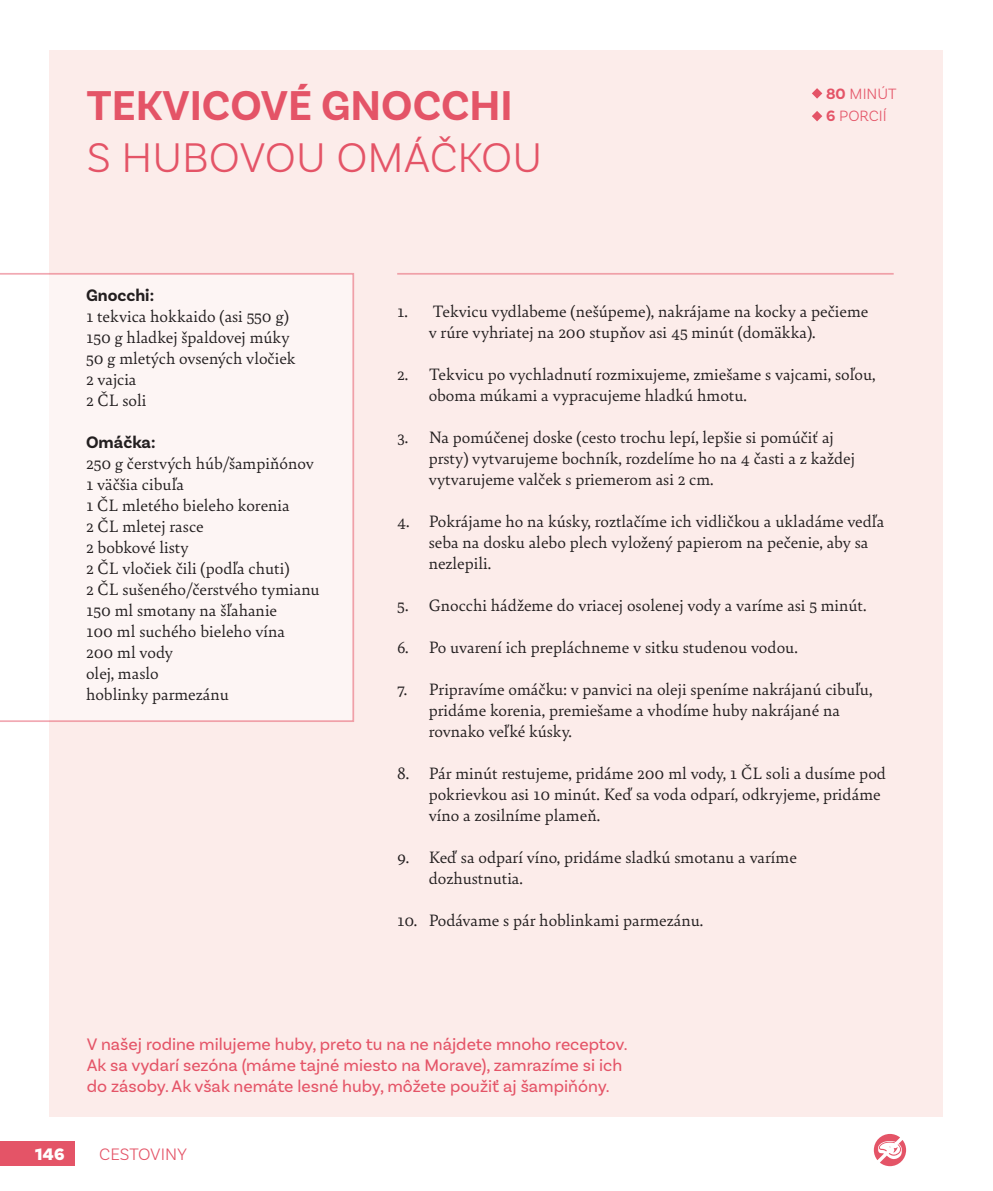
<style>
.page{position:relative;width:993px;height:1191px;background:#fff}
.page>*{position:absolute;margin:0;border:0;box-sizing:border-box;transform-origin:0 0}
.t1{font:700 43.75px "Basic Sans";color:#e45467}
.t2{font:300 43.75px "Basic Sans";color:#e45467}
.t3{font:17.5px/21px "Bely";color:#231f20}
.t4{font:17.5px/21px "Basic Sans";color:#e45467}
.t5{font:700 17.5px "Basic Sans";color:#231f20}
.t6{font:300 17.5px "Basic Sans";color:#e45467}
.t7{font:900 17.5px "Basic Sans";color:#fff}
.t8{font:300 15.75px/22.8px "Basic Sans";color:#e45467}
.s1{font-weight:700}
</style>
<div class="page">
<div style="left:0;top:1141px;width:74px;height:25px;background:#e45467"></div>
<div style="left:50px;top:50px;width:893px;height:1066px;background:#fcecea"></div>
<hr style="left:397px;top:273px;width:496px;height:2px;background:#e45467">
<svg style="left:0;top:273px;width:354px;height:449px;fill:#fdf5f4"></svg>
<svg style="left:812px;top:88px;width:10px;height:11px"></svg>
<svg style="left:812px;top:111px;width:10px;height:10px"></svg>
<svg style="left:873px;top:1134px;width:32px;height:32px"></svg>
<h1 class="t1" style="left:87px;top:79px;width:427px">TEKVICOVÉ GNOCCHI</h1>
<h1 class="t2" style="left:87px;top:131px;width:456px">S HUBOVOU OMÁČKOU</h1>
<p class="t8" style="left:825px;top:82px;width:72px"><span class="s1">80</span> MINÚT<br><span class="s1">6</span> PORCIÍ</p>
<p class="t5" style="left:86px;top:284px;width:70px">Gnocchi:</p>
<p class="t3" style="left:86px;top:305px;width:211px">1 tekvica hokkaido (asi 550 g)<br>150 g hladkej špaldovej múky<br>50 g mletých ovsených vločiek<br>2 vajcia<br>2 ČL soli</p>
<p class="t5" style="left:86px;top:431px;width:71px">Omáčka:</p>
<p class="t3" style="left:86px;top:452px;width:235px">250 g čerstvých húb/šampiňónov<br>1 väčšia cibuľa<br>1 ČL mletého bieleho korenia<br>2 ČL mletej rasce<br>2 bobkové listy<br>2 ČL vločiek čili (podľa chuti)<br>2 ČL sušeného/čerstvého tymianu<br>150 ml smotany na šľahanie<br>100 ml suchého bieleho vína<br>200 ml vody<br>olej, maslo<br>hoblinky parmezánu</p>
<p class="t3" style="left:428px;top:300px;width:441px;text-indent:-32px">1. Tekvicu vydlabeme (nešúpeme), nakrájame na kocky a pečieme v rúre vyhriatej na 200 stupňov asi 45 minút (domäkka).</p>
<p class="t3" style="left:428px;top:363px;width:448px;text-indent:-32px">2. Tekvicu po vychladnutí rozmixujeme, zmiešame s vajcami, soľou, oboma múkami a vypracujeme hladkú hmotu.</p>
<p class="t3" style="left:428px;top:426px;width:427px;text-indent:-32px">3. Na pomúčenej doske (cesto trochu lepí, lepšie si pomúčiť aj prsty) vytvarujeme bochník, rozdelíme ho na 4 časti a z každej vytvarujeme valček s priemerom asi 2 cm.</p>
<p class="t3" style="left:428px;top:510px;width:457px;text-indent:-32px">4. Pokrájame ho na kúsky, roztlačíme ich vidličkou a ukladáme vedľa seba na dosku alebo plech vyložený papierom na pečenie, aby sa nezlepili.</p>
<p class="t3" style="left:397px;top:594px;width:471px">5. Gnocchi hádžeme do vriacej osolenej vody a varíme asi 5 minút.</p>
<p class="t3" style="left:397px;top:636px;width:402px">6. Po uvarení ich prepláchneme v sitku studenou vodou.</p>
<p class="t3" style="left:428px;top:678px;width:445px;text-indent:-32px">7. Pripravíme omáčku: v panvici na oleji speníme nakrájanú cibuľu, pridáme korenia, premiešame a vhodíme huby nakrájané na rovnako veľké kúsky.</p>
<p class="t3" style="left:428px;top:762px;width:458px;text-indent:-32px">8. Pár minút restujeme, pridáme 200 ml vody, 1 ČL soli a dusíme pod pokrievkou asi 10 minút. Keď sa voda odparí, odkryjeme, pridáme víno a zosilníme plameň.</p>
<p class="t3" style="left:428px;top:846px;width:369px;text-indent:-32px">9. Keď sa odparí víno, pridáme sladkú smotanu a varíme dozhustnutia.</p>
<p class="t3" style="left:397px;top:909px;width:307px">10. Podávame s pár hoblinkami parmezánu.</p>
<p class="t4" style="left:87px;top:1033px;width:542px">V našej rodine milujeme huby, preto tu na ne nájdete mnoho receptov.<br>Ak sa vydarí sezóna (máme tajné miesto na Morave), zamrazíme si ich do zásoby. Ak však nemáte lesné huby, môžete použiť aj šampiňóny.</p>
<p class="t7" style="left:35px;top:1143px;width:31px">146</p>
<p class="t6" style="left:99px;top:1143px;width:89px">CESTOVINY</p>
</div>
